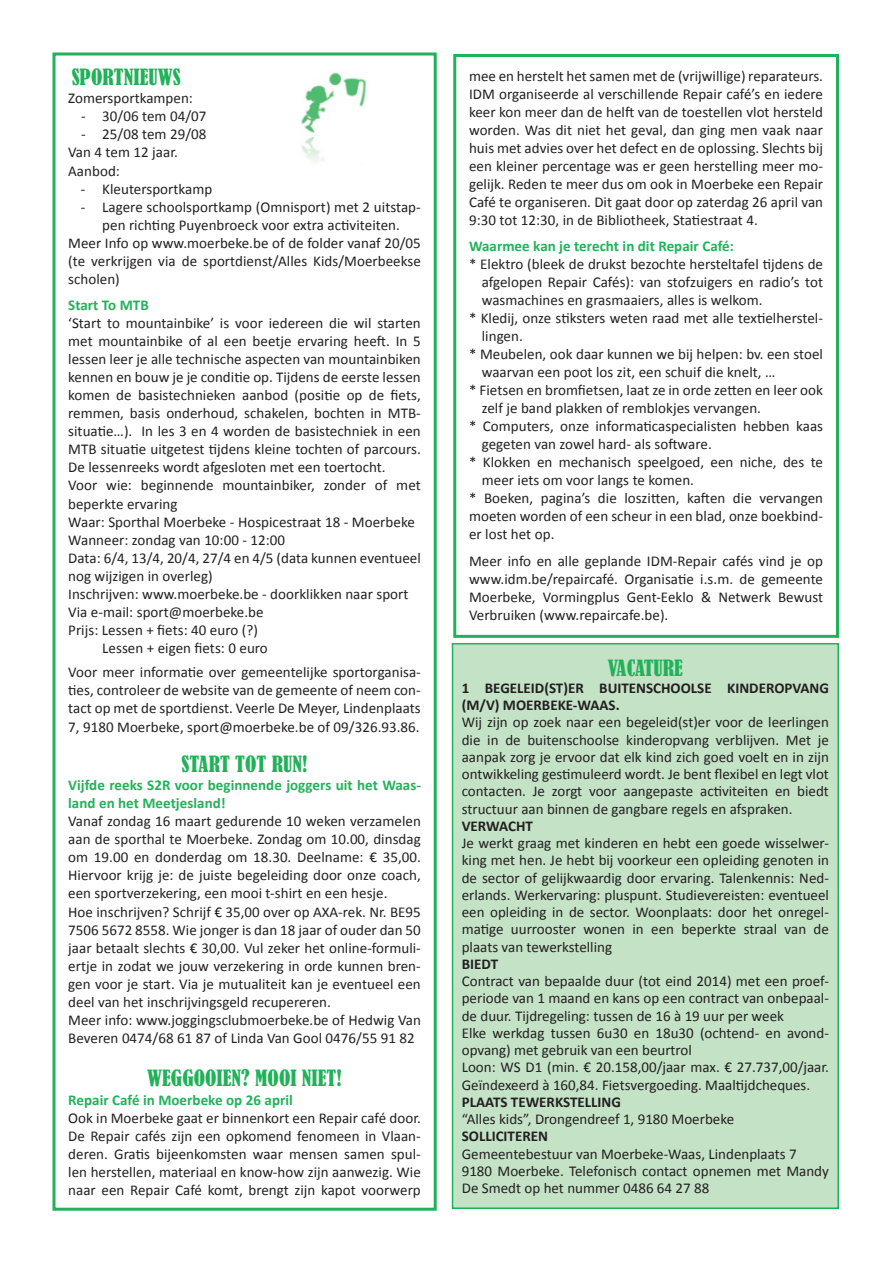
<style>
.page{position:relative;width:893px;height:1263px;background:#fff}
.page>*{position:absolute;margin:0;border:0;box-sizing:border-box;transform-origin:0 0}
.t1{font:condensed 21px "Bernard";color:#21b259}
.t2{font:15px/17.2px "Calibri";letter-spacing:.005em;color:#231f20;text-align:justify}
.t3{font:700 15px/18px "Calibri";letter-spacing:.005em;color:#21b259}
.t4{font:700 15px/17.2px "Calibri";color:#231f20}
</style>
<div class="page">
<div style="left:453px;top:54px;width:386px;height:584px;border:3px solid #21b259"></div>
<div style="left:52px;top:52px;width:385px;height:1159px;border:3px solid #21b259"></div>
<img style="left:301px;top:72px;width:65px;height:90px">
<div style="left:452px;top:644px;width:386px;height:564px;background:#c3e2c6"></div>
<div style="left:452px;top:643px;width:387px;height:566px;border:2px solid #21b259"></div>
<h1 class="t1" style="left:72px;top:65px;width:110px">SPORTNIEUWS</h1>
<p class="t2" style="left:68px;top:90px;width:126px">Zomersportkampen:</p>
<p class="t2" style="left:81px;top:108px;width:127px">- 30/06 tem 04/07</p>
<p class="t2" style="left:68px;top:125px;width:140px;line-height:18.1px;text-align:left;text-indent:13px">- 25/08 tem 29/08<br>Van 4 tem 12 jaar.<br>Aanbod:</p>
<p class="t2" style="left:81px;top:180px;width:133px">- Kleutersportkamp</p>
<p class="t2" style="left:81px;top:198px;width:341px">- Lagere schoolsportkamp (Omnisport) met 2 uitstap-</p>
<p class="t2" style="left:102px;top:216px;width:299px">pen richting Puyenbroeck voor extra activiteiten.</p>
<p class="t2" style="left:68px;top:234px;width:354px">Meer Info op www.moerbeke.be of de folder vanaf 20/05</p>
<p class="t2" style="left:68px;top:252px;width:354px">(te verkrijgen via de sportdienst/Alles Kids/Moerbeekse</p>
<p class="t2" style="left:68px;top:270px;width:53px">scholen)</p>
<p class="t3" style="left:68px;top:296px;width:82px">Start To MTB</p>
<p class="t2" style="left:68px;top:314px;width:354px">‘Start to mountainbike’ is voor iedereen die wil starten</p>
<p class="t2" style="left:68px;top:332px;width:354px">met mountainbike of al een beetje ervaring heeft. In 5</p>
<p class="t2" style="left:68px;top:350px;width:354px">lessen leer je alle technische aspecten van mountainbiken</p>
<p class="t2" style="left:68px;top:368px;width:354px">kennen en bouw je je conditie op. Tijdens de eerste lessen</p>
<p class="t2" style="left:68px;top:386px;width:354px">komen de basistechnieken aanbod (positie op de fiets,</p>
<p class="t2" style="left:68px;top:405px;width:354px">remmen, basis onderhoud, schakelen, bochten in MTB-</p>
<p class="t2" style="left:68px;top:423px;width:354px">situatie…). In les 3 en 4 worden de basistechniek in een</p>
<p class="t2" style="left:68px;top:441px;width:354px">MTB situatie uitgetest tijdens kleine tochten of parcours.</p>
<p class="t2" style="left:68px;top:459px;width:319px">De lessenreeks wordt afgesloten met een toertocht.</p>
<p class="t2" style="left:68px;top:477px;width:354px">Voor wie: beginnende mountainbiker, zonder of met</p>
<p class="t2" style="left:68px;top:495px;width:111px">beperkte ervaring</p>
<p class="t2" style="left:68px;top:513px;width:348px">Waar: Sporthal Moerbeke - Hospicestraat 18 - Moerbeke</p>
<p class="t2" style="left:68px;top:531px;width:218px">Wanneer: zondag van 10:00 - 12:00</p>
<p class="t2" style="left:68px;top:549px;width:354px">Data: 6/4, 13/4, 20/4, 27/4 en 4/5 (data kunnen eventueel</p>
<p class="t2" style="left:68px;top:567px;width:146px">nog wijzigen in overleg)</p>
<p class="t2" style="left:68px;top:585px;width:342px">Inschrijven: www.moerbeke.be - doorklikken naar sport</p>
<p class="t2" style="left:68px;top:603px;width:197px">Via e-mail: sport@moerbeke.be</p>
<p class="t2" style="left:68px;top:621px;width:191px">Prijs: Lessen + fiets: 40 euro (?)</p>
<p class="t2" style="left:102px;top:640px;width:167px">Lessen + eigen fiets: 0 euro</p>
<p class="t2" style="left:68px;top:663px;width:354px;line-height:18.1px">Voor meer informatie over gemeentelijke sportorganisa&shy;ties, controleer de website van de gemeente of neem con&shy;tact op met de sportdienst. Veerle De Meyer, Lindenplaats 7, 9180 Moerbeke, sport@moerbeke.be of 09/326.93.86.</p>
<h1 class="t1" style="left:182px;top:752px;width:127px">START TOT RUN!</h1>
<p class="t3" style="left:68px;top:776px;width:354px">Vijfde reeks S2R voor beginnende joggers uit het Waas&shy;land en het Meetjesland!</p>
<p class="t2" style="left:68px;top:812px;width:354px;line-height:18.1px;text-align:left">Vanaf zondag 16 maart gedurende 10 weken verzamelen aan de sporthal te Moerbeke. Zondag om 10.00, dinsdag om 19.00 en donderdag om 18.30. Deelname: € 35,00.<br>Hiervoor krijg je: de juiste begeleiding door onze coach, een sportverzekering, een mooi t-shirt en een hesje.<br>Hoe inschrijven? Schrijf € 35,00 over op AXA-rek. Nr. BE95<br>7506 5672 8558. Wie jonger is dan 18 jaar of ouder dan 50 jaar betaalt slechts € 30,00. Vul zeker het online-formuli&shy;ertje in zodat we jouw verzekering in orde kunnen bren&shy;gen voor je start. Via je mutualiteit kan je eventueel een deel van het inschrijvingsgeld recupereren.<br>Meer info: www.joggingsclubmoerbeke.be of Hedwig Van Beveren 0474/68 61 87 of Linda Van Gool 0476/55 91 82</p>
<h1 class="t1" style="left:147px;top:1066px;width:196px">WEGGOOIEN? MOOI NIET!</h1>
<p class="t3" style="left:68px;top:1090px;width:226px">Repair Café in Moerbeke op 26 april</p>
<p class="t2" style="left:68px;top:1109px;width:354px;line-height:18px">Ook in Moerbeke gaat er binnenkort een Repair café door.<br>De Repair cafés zijn een opkomend fenomeen in Vlaan&shy;deren. Gratis bijeenkomsten waar mensen samen spul&shy;len herstellen, materiaal en know-how zijn aanwezig. Wie naar een Repair Café komt, brengt zijn kapot voorwerp</p>
<p class="t2" style="left:469px;top:67px;width:356px;line-height:18px">mee en herstelt het samen met de (vrijwillige) reparateurs.<br>IDM organiseerde al verschillende Repair café’s en iedere keer kon meer dan de helft van de toestellen vlot hersteld worden. Was dit niet het geval, dan ging men vaak naar huis met advies over het defect en de oplossing. Slechts bij een kleiner percentage was er geen herstelling meer mo&shy;gelijk. Reden te meer dus om ook in Moerbeke een Repair Café te organiseren. Dit gaat door op zaterdag 26 april van 9:30 tot 12:30, in de Bibliotheek, Statiestraat 4.</p>
<p class="t3" style="left:469px;top:237px;width:266px">Waarmee kan je terecht in dit Repair Café:</p>
<p class="t2" style="left:469px;top:255px;width:356px">* Elektro (bleek de drukst bezochte hersteltafel tijdens de</p>
<p class="t2" style="left:482px;top:273px;width:343px">afgelopen Repair Cafés): van stofzuigers en radio’s tot</p>
<p class="t2" style="left:482px;top:291px;width:282px">wasmachines en grasmaaiers, alles is welkom.</p>
<p class="t2" style="left:469px;top:309px;width:355px">* Kledij, onze stiksters weten raad met alle textielherstel-</p>
<p class="t2" style="left:482px;top:327px;width:43px">lingen.</p>
<p class="t2" style="left:469px;top:345px;width:355px">* Meubelen, ook daar kunnen we bij helpen: bv. een stoel</p>
<p class="t2" style="left:482px;top:363px;width:295px">waarvan een poot los zit, een schuif die knelt, …</p>
<p class="t2" style="left:469px;top:381px;width:355px">* Fietsen en bromfietsen, laat ze in orde zetten en leer ook</p>
<p class="t2" style="left:482px;top:399px;width:281px">zelf je band plakken of remblokjes vervangen.</p>
<p class="t2" style="left:469px;top:417px;width:356px">* Computers, onze informaticaspecialisten hebben kaas</p>
<p class="t2" style="left:482px;top:435px;width:232px">gegeten van zowel hard- als software.</p>
<p class="t2" style="left:469px;top:453px;width:356px">* Klokken en mechanisch speelgoed, een niche, des te</p>
<p class="t2" style="left:482px;top:471px;width:214px">meer iets om voor langs te komen.</p>
<p class="t2" style="left:469px;top:489px;width:356px">* Boeken, pagina’s die loszitten, kaften die vervangen</p>
<p class="t2" style="left:469px;top:507px;width:356px">moeten worden of een scheur in een blad, onze boekbind-</p>
<p class="t2" style="left:469px;top:525px;width:87px">er lost het op.</p>
<p class="t2" style="left:469px;top:552px;width:356px;line-height:18px">Meer info en alle geplande IDM-Repair cafés vind je op www.idm.be/repaircafé. Organisatie i.s.m. de gemeente Moerbeke, Vormingplus Gent-Eeklo &amp; Netwerk Bewust Verbruiken (www.repaircafe.be).</p>
<h1 class="t1" style="left:608px;top:655px;width:77px">VACATURE</h1>
<p class="t4" style="left:462px;top:679px;width:369px">1 BEGELEID(ST)ER BUITENSCHOOLSE KINDEROPVANG (M/V) MOERBEKE-WAAS.</p>
<p class="t2" style="left:462px;top:714px;width:369px">Wij zijn op zoek naar een begeleid(st)er voor de leerlingen die in de buitenschoolse kinderopvang verblijven. Met je aanpak zorg je ervoor dat elk kind zich goed voelt en in zijn ontwikkeling gestimuleerd wordt. Je bent flexibel en legt vlot contacten. Je zorgt voor aangepaste activiteiten en biedt structuur aan binnen de gangbare regels en afspraken.</p>
<p class="t4" style="left:462px;top:817px;width:73px">VERWACHT</p>
<p class="t2" style="left:462px;top:835px;width:369px">Je werkt graag met kinderen en hebt een goede wisselwer&shy;king met hen. Je hebt bij voorkeur een opleiding genoten in de sector of gelijkwaardig door ervaring. Talenkennis: Ned&shy;erlands. Werkervaring: pluspunt. Studievereisten: eventueel een opleiding in de sector. Woonplaats: door het onregel&shy;matige uurrooster wonen in een beperkte straal van de plaats van tewerkstelling</p>
<p class="t4" style="left:462px;top:955px;width:38px">BIEDT</p>
<p class="t2" style="left:462px;top:973px;width:369px;text-align:left">Contract van bepaalde duur (tot eind 2014) met een proef&shy;periode van 1 maand en kans op een contract van onbepaal&shy;de duur. Tijdregeling: tussen de 16 à 19 uur per week<br>Elke werkdag tussen 6u30 en 18u30 (ochtend- en avond&shy;opvang) met gebruik van een beurtrol<br>Loon: WS D1 (min. € 20.158,00/jaar max. € 27.737,00/jaar.<br>Geïndexeerd à 160,84. Fietsvergoeding. Maaltijdcheques.</p>
<p class="t4" style="left:462px;top:1093px;width:161px">PLAATS TEWERKSTELLING</p>
<p class="t2" style="left:462px;top:1111px;width:274px">“Alles kids”, Drongendreef 1, 9180 Moerbeke</p>
<p class="t4" style="left:462px;top:1128px;width:88px">SOLLICITEREN</p>
<p class="t2" style="left:462px;top:1145px;width:369px;text-align:left">Gemeentebestuur van Moerbeke-Waas, Lindenplaats 7<br>9180 Moerbeke. Telefonisch contact opnemen met Mandy<br>De Smedt op het nummer 0486 64 27 88</p>
</div>
